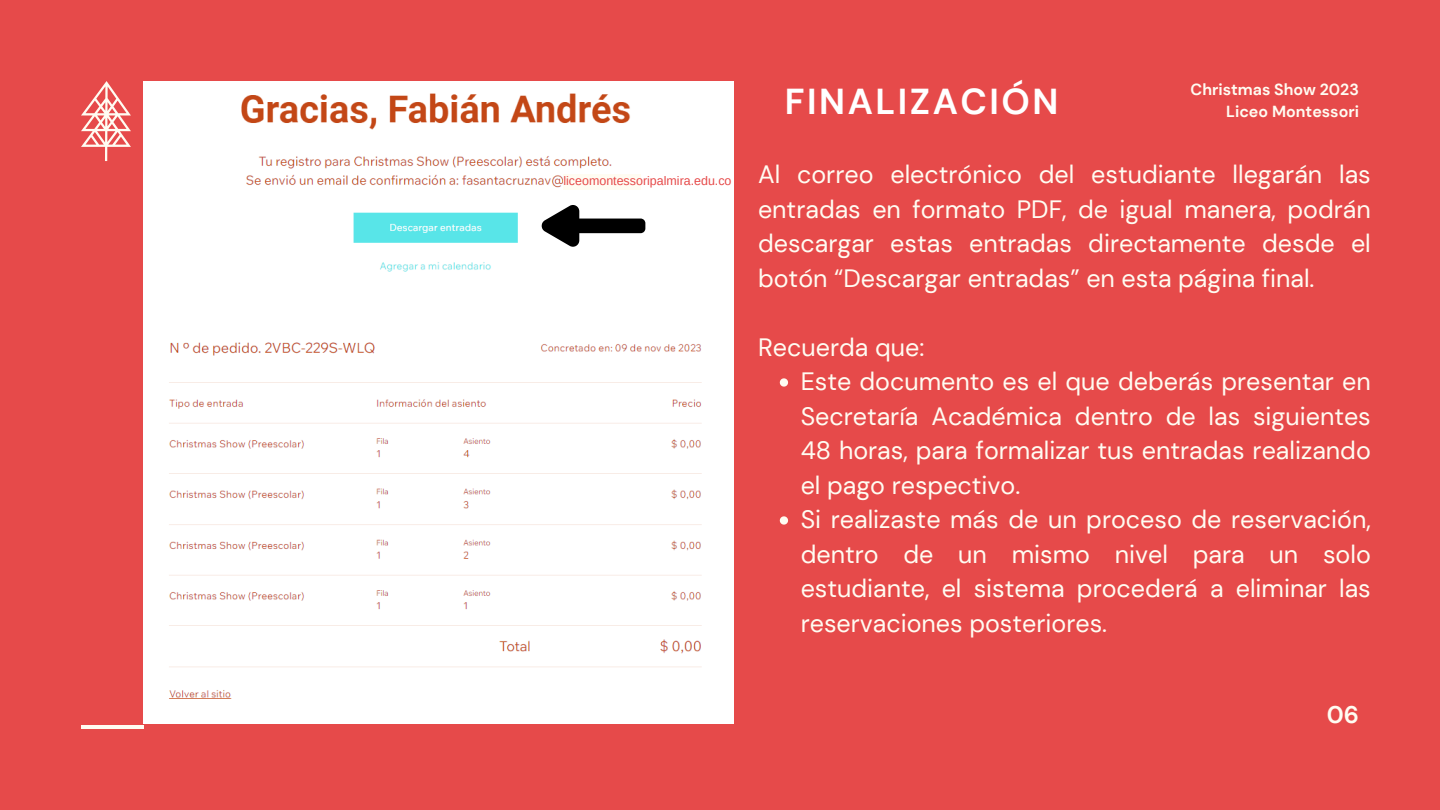
<style>
.page{position:relative;width:1440px;height:810px;background:#e64a4a}
.page>*{position:absolute;margin:0;border:0;box-sizing:border-box;transform-origin:0 0}
.t1{font:700 36px "DM Sans";letter-spacing:.07em;color:#fff}
.t2{font:25.1px/34.5px "DM Sans";color:#fffcf2;text-align:justify}
.t3{font:700 24px "DM Sans";color:#fffcf2}
.t4{font:700 16px "DM Sans";color:#fffcf2}
.t5{font:12.4px "Arimo";color:#e64a4a}
</style>
<div class="page">
<svg style="left:81px;top:81px;width:50px;height:80px"></svg>
<hr style="left:81px;top:725px;width:63px;height:4px;background:#fffcf2">
<img style="left:144px;top:81px;width:589px;height:642px">
<div style="left:563px;top:175px;width:78px;height:15px;background:#fffcf2"></div>
<div style="left:573px;top:219px;width:72px;height:14px;background:#000;border-radius:5px"></div>
<svg style="left:541px;top:203px;width:38px;height:45px"></svg>
<svg style="left:780px;top:378px;width:8px;height:9px"></svg>
<svg style="left:780px;top:516px;width:8px;height:9px"></svg>
<p class="t5" style="left:563px;top:174px;width:170px">liceomontessoripalmira.edu.co</p>
<p class="t1" style="left:785px;top:78px;width:275px">FINALIZACIÓN</p>
<p class="t4" style="left:1191px;top:79px;width:170px">Christmas Show 2023</p>
<p class="t4" style="left:1226px;top:101px;width:134px">Liceo Montessori</p>
<p class="t2" style="left:758px;top:158px;width:614px">Al correo electrónico del estudiante llegarán las entradas en formato PDF, de igual manera, podrán descargar estas entradas directamente desde el botón “Descargar entradas” en esta página final.</p>
<p class="t2" style="left:758px;top:330px;width:168px">Recuerda que:</p>
<p class="t2" style="left:801px;top:365px;width:572px">Este documento es el que deberás presentar en Secretaría Académica dentro de las siguientes 48 horas, para formalizar tus entradas realizando el pago respectivo.</p>
<p class="t2" style="left:801px;top:503px;width:572px">Si realizaste más de un proceso de reservación, dentro de un mismo nivel para un solo estudiante, el sistema procederá a eliminar las reservaciones posteriores.</p>
<p class="t3" style="left:1327px;top:699px;width:34px">06</p>
</div>
